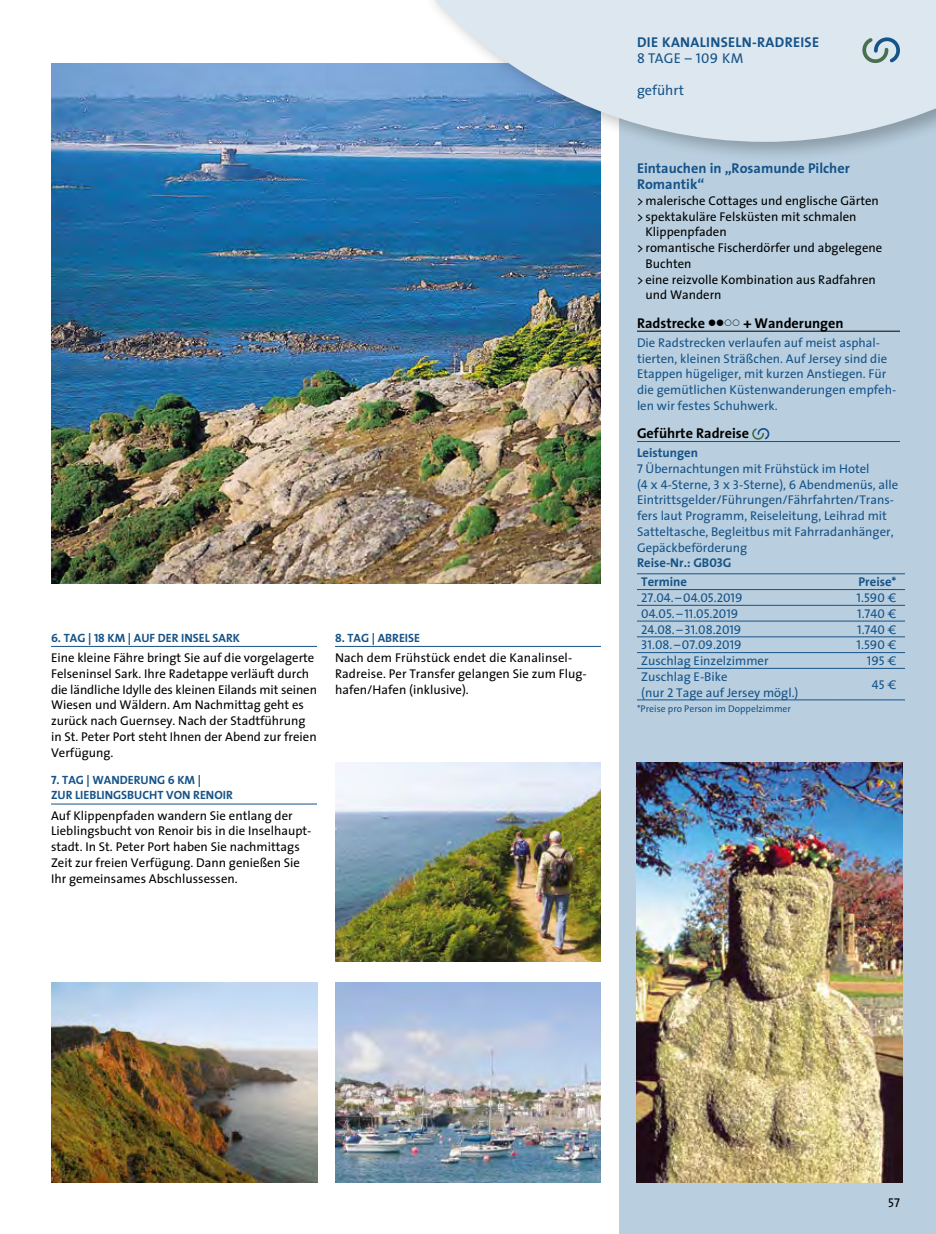
<style>
.page{position:relative;width:936px;height:1234px;background:#fff}
.page>*{position:absolute;margin:0;border:0;box-sizing:border-box;transform-origin:0 0}
.t1{font:700 14.25px/15.8px "The Sans";color:#165388}
.t2{font:700 14.25px "The Sans";color:#000}
.t3{font:14.25px "The Sans Bold Caps";letter-spacing:.02em;color:#165388}
.t4{font:14.25px "The Sans Caps";letter-spacing:.02em;color:#165388}
.t5{font:14.25px "The Sans";color:#165388}
.t6{font:12.75px/15.8px "The Sans";color:#000}
.t7{font:12.75px/15.8px "The Sans";color:#165388}
.t8{font:12.75px "The Sans Caps";color:#165388}
.t9{font:700 12.75px "The Sans";color:#165388}
.t10{font:12.75px "The Sans Caps";color:#000}
.t11{font:12px/15.8px "The Sans Bold Caps";color:#165388}
.t12{font:9.75px "The Sans";color:#165388}
.s1{font-weight:700}
.s2{font-family:"The Sans Caps"}
.s3{font-family:"The Sans Bold Caps"}
.s4{font-family:"Euro Sans EFOP Five"}
</style>
<div class="page">
<img style="left:51px;top:63px;width:550px;height:520px">
<hr style="left:51px;top:646px;width:266px;height:1px;background:#165388">
<hr style="left:51px;top:803px;width:266px;height:1px;background:#165388">
<hr style="left:335px;top:646px;width:266px;height:1px;background:#165388">
<div style="left:619px;top:0;width:316px;height:1233px;background:#b9cfdf"></div>
<div style="left:421px;top:0;width:514px;height:164px;background:#000;opacity:.25"></div>
<svg style="left:422px;top:0;width:513px;height:142px;background:#c6d7e6"></svg>
<img style="left:335px;top:982px;width:266px;height:199px">
<img style="left:335px;top:762px;width:266px;height:199px">
<img style="left:637px;top:762px;width:265px;height:419px">
<img style="left:51px;top:982px;width:266px;height:199px">
<svg style="left:859px;top:35px;width:43px;height:31px"></svg>
<hr style="left:637px;top:331px;width:262px;height:1px;background:#000">
<hr style="left:637px;top:441px;width:262px;height:1px;background:#165388">
<svg style="left:752px;top:428px;width:18px;height:12px"></svg>
<hr style="left:637px;top:573px;width:199px;height:1px;background:#165388">
<hr style="left:836px;top:573px;width:68px;height:1px;background:#165388">
<hr style="left:637px;top:589px;width:199px;height:1px;background:#165388">
<hr style="left:836px;top:589px;width:68px;height:1px;background:#165388">
<hr style="left:637px;top:605px;width:199px;height:1px;background:#165388">
<hr style="left:836px;top:605px;width:68px;height:1px;background:#165388">
<hr style="left:637px;top:620px;width:199px;height:1px;background:#165388">
<hr style="left:836px;top:620px;width:68px;height:1px;background:#165388">
<hr style="left:637px;top:636px;width:199px;height:1px;background:#165388">
<hr style="left:836px;top:636px;width:68px;height:1px;background:#165388">
<hr style="left:637px;top:652px;width:199px;height:1px;background:#165388">
<hr style="left:836px;top:652px;width:68px;height:1px;background:#165388">
<hr style="left:637px;top:668px;width:199px;height:1px;background:#165388">
<hr style="left:836px;top:668px;width:68px;height:1px;background:#165388">
<hr style="left:637px;top:699px;width:199px;height:1px;background:#165388">
<hr style="left:836px;top:699px;width:68px;height:1px;background:#165388">
<p class="t11" style="left:51px;top:629px;width:190px">6. TAG | 18 KM | AUF DER INSEL SARK</p>
<p class="t6" style="left:51px;top:649px;width:267px">Eine kleine Fähre bringt Sie auf die vorgelagerte Felseninsel Sark. Ihre Radetappe verläuft durch die ländliche Idylle des kleinen Eilands mit seinen Wiesen und Wäldern. Am Nachmittag geht es zurück nach Guernsey. Nach der Stadtführung in St. Peter Port steht Ihnen der Abend zur freien Verfügung.</p>
<p class="t11" style="left:51px;top:771px;width:183px">7. TAG | WANDERUNG 6 KM |<br>ZUR LIEBLINGSBUCHT VON RENOIR</p>
<p class="t6" style="left:51px;top:806px;width:262px">Auf Klippenpfaden wandern Sie entlang der Lieblingsbucht von Renoir bis in die Inselhaupt&shy;stadt. In St. Peter Port haben Sie nachmittags Zeit zur freien Verfügung. Dann genießen Sie Ihr gemeinsames Abschlussessen.</p>
<p class="t11" style="left:335px;top:629px;width:87px">8. TAG | ABREISE</p>
<p class="t6" style="left:335px;top:649px;width:252px">Nach dem Frühstück endet die Kanalinsel-<br>Radreise. Per Transfer gelangen Sie zum Flug&shy;hafen/Hafen (inklusive).</p>
<p class="t3" style="left:637px;top:31px;width:183px">DIE KANALINSELN-RADREISE</p>
<p class="t4" style="left:637px;top:46px;width:108px">8 TAGE – 109 KM</p>
<p class="t5" style="left:637px;top:78px;width:49px">geführt</p>
<p class="t1" style="left:637px;top:160px;width:214px">Eintauchen in „Rosamunde Pilcher<br>Romantik“</p>
<p class="t6" style="left:637px;top:192px;width:243px">&gt; malerische Cottages und englische Gärten</p>
<p class="t6" style="left:637px;top:208px;width:221px">&gt; spektakuläre Felsküsten mit schmalen</p>
<p class="t6" style="left:645px;top:224px;width:83px">Klippenpfaden</p>
<p class="t6" style="left:637px;top:239px;width:247px">&gt; romantische Fischerdörfer und abgelegene</p>
<p class="t6" style="left:645px;top:255px;width:48px">Buchten</p>
<p class="t6" style="left:637px;top:271px;width:240px">&gt; eine reizvolle Kombination aus Radfahren</p>
<p class="t6" style="left:645px;top:287px;width:78px">und Wandern</p>
<p class="t2" style="left:637px;top:311px;width:70px">Radstrecke</p>
<p class="t2" style="left:743px;top:311px;width:102px">+ Wanderungen</p>
<p class="t7" style="left:637px;top:334px;width:261px">Die Radstrecken verlaufen auf meist asphal&shy;tierten, kleinen Sträßchen. Auf Jersey sind die Etappen hügeliger, mit kurzen Anstiegen. Für die gemütlichen Küstenwanderungen empfeh&shy;len wir festes Schuhwerk.</p>
<p class="t2" style="left:637px;top:421px;width:114px">Geführte Radreise</p>
<p class="t7" style="left:637px;top:444px;width:263px"><span class="s1">Leistungen<br></span><span class="s2">7</span> Übernachtungen mit Frühstück im Hotel<br>(<span class="s2">4 x 4</span>-Sterne, <span class="s2">3 x 3</span>-Sterne), <span class="s2">6</span> Abendmenüs, alle Eintrittsgelder/Führungen/Fährfahrten/Trans&shy;fers laut Programm, Reiseleitung, Leihrad mit Satteltasche, Begleitbus mit Fahrradanhänger, Gepäckbeförderung<br><span class="s1">Reise-Nr.:</span> <span class="s3">GB03G</span></p>
<p class="t9" style="left:641px;top:571px;width:47px">Termine</p>
<p class="t9" style="left:858px;top:571px;width:40px">Preise*</p>
<p class="t8" style="left:641px;top:587px;width:103px">27.04. –04.05.2019</p>
<p class="t8" style="left:856px;top:587px;width:41px">1.590 <span class="s4">G</span></p>
<p class="t8" style="left:641px;top:602px;width:98px">04.05. –11.05.2019</p>
<p class="t8" style="left:857px;top:602px;width:41px">1.740 <span class="s4">G</span></p>
<p class="t8" style="left:641px;top:618px;width:102px">24.08. –31.08.2019</p>
<p class="t8" style="left:857px;top:618px;width:41px">1.740 <span class="s4">G</span></p>
<p class="t8" style="left:641px;top:634px;width:102px">31.08. –07.09.2019</p>
<p class="t8" style="left:856px;top:634px;width:41px">1.590 <span class="s4">G</span></p>
<p class="t7" style="left:641px;top:652px;width:129px">Zuschlag Einzelzimmer</p>
<p class="t8" style="left:866px;top:650px;width:31px">195 <span class="s4">G</span></p>
<p class="t7" style="left:641px;top:668px;width:159px">Zuschlag E-Bike<br>(nur <span class="s2">2</span> Tage auf Jersey mögl.)</p>
<p class="t8" style="left:871px;top:673px;width:26px">45 <span class="s4">G</span></p>
<p class="t12" style="left:637px;top:700px;width:155px">*Preise pro Person im Doppelzimmer</p>
<p class="t10" style="left:888px;top:1191px;width:13px">57</p>
</div>
